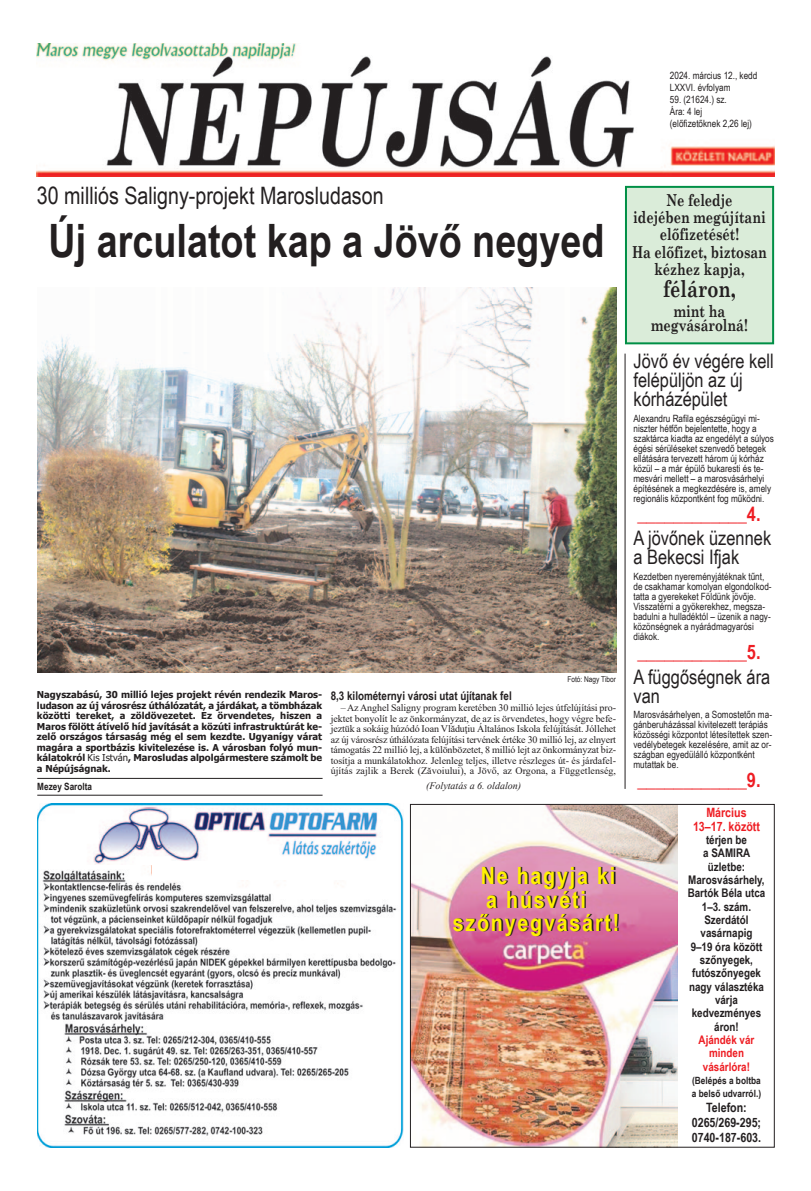
<style>
.page{position:relative;width:811px;height:1191px;background:#fff}
.page>*{position:absolute;margin:0;border:0;box-sizing:border-box;transform-origin:0 0}
.t1{font:700 46px "Arial Narrow";color:#231f20}
.t2{font:24px "Arial Narrow";color:#231f20}
.t3{font:700 23.7px "Arial Narrow";letter-spacing:.075em;color:#fff101}
.t4{font:700 23.3px "Century Schoolbook";color:#231f20;scale:.77 1}
.t5{font:20px/19px "Arial Narrow";color:#231f20}
.t6{font:700 20px "Arial Narrow";color:#ee1d23}
.t7{font:700 16.5px/14.3px "Century Schoolbook";color:#231f20;text-align:center;scale:.77 1}
.t8{font:700 12.9px/14.9px "Arial Narrow";color:#231f20;text-align:center}
.t9{font:700 12.9px/13.3px "Arial Narrow";color:#ee1d23;text-align:center}
.t10{font:700 12px "Arial Narrow";color:#231f20}
.t11{font:700 11.9px/13.3px "Arial Narrow";color:#231f20;text-align:center}
.t12{font:700 11.9px/13.3px "Arial Narrow";color:#ee1d23;text-align:center}
.t13{font:10px/10px "Arial Narrow";color:#231f20}
.t14{font:10px/10.5px "Times New Roman";letter-spacing:.005em;color:#231f20;text-align:justify}
.t15{font:700 10px/13.3px "Arial Narrow";color:#231f20}
.t16{font:italic 10px "Times New Roman";color:#231f20}
.t17{font:700 9.5px/10.5px "Tahoma";color:#231f20;text-align:justify}
.t18{font:8px "Arial Narrow";color:#231f20}
.s1{font-weight:400}
</style>
<div class="page">
<img style="left:37px;top:44px;width:737px;height:133px">
<hr style="left:625px;top:353px;width:1px;height:436px;background:#231f20">
<hr style="left:37px;top:795px;width:285px;height:1px;background:#231f20">
<hr style="left:37px;top:778px;width:285px;height:1px;background:#231f20">
<img style="left:37px;top:287px;width:580px;height:385px">
<div style="left:627px;top:188px;width:145px;height:154px;background:#daecd9"></div>
<div style="left:625px;top:186px;width:149px;height:158px;border:2px solid #008f46"></div>
<img style="left:37px;top:804px;width:367px;height:343px">
<img style="left:76px;top:808px;width:306px;height:56px">
<div style="left:152px;top:861px;width:244px;height:18px;background:#fff"></div>
<img style="left:412px;top:806px;width:265px;height:339px">
<div style="left:410px;top:804px;width:364px;height:343px;border:1px solid #231f20"></div>
<p class="t2" style="left:37px;top:182px;width:348px">30 milliós Saligny-projekt Marosludason</p>
<p class="t1" style="left:49px;top:214px;width:557px">Új arculatot kap a Jövő negyed</p>
<p class="t13" style="left:670px;top:70px;width:89px">2024. március 12., kedd</p>
<p class="t13" style="left:670px;top:82px;width:62px">LXXVI. évfolyam</p>
<p class="t13" style="left:670px;top:94px;width:58px">59. (21624.) sz.</p>
<p class="t13" style="left:670px;top:106px;width:34px">Ára: 4 lej</p>
<p class="t13" style="left:670px;top:118px;width:84px">(előfizetőknek 2,26 lej)</p>
<p class="t7" style="left:666px;top:192px;width:87px">Ne feledje</p>
<p class="t7" style="left:633px;top:210px;width:174px">idejében megújítani</p>
<p class="t7" style="left:660px;top:227px;width:104px">előfizetését!</p>
<p class="t7" style="left:632px;top:244px;width:177px">Ha előfizet, biztosan</p>
<p class="t7" style="left:654px;top:261px;width:119px">kézhez kapja,</p>
<p class="t4" style="left:663px;top:274px;width:95px">féláron,</p>
<p class="t7" style="left:651px;top:303px;width:127px">mint ha megvásárolná!</p>
<p class="t5" style="left:633px;top:351px;width:142px">Jövő év végére kell felépüljön az új kórházépület</p>
<p class="t13" style="left:633px;top:413px;width:142px">Alexandru Rafila egészségügyi mi&shy;niszter hétfőn bejelentette, hogy a szaktárca kiadta az engedélyt a súlyos égési sérüléseket szenvedő betegek ellátására tervezett három új kórház közül – a már épülő bukaresti és te&shy;mesvári mellett – a marosvásárhelyi építésének a megkezdésére is, amely regionális központként fog működni.</p>
<p class="t6" style="left:637px;top:502px;width:125px">____________4.</p>
<p class="t5" style="left:633px;top:528px;width:139px">A jövőnek üzennek a Bekecsi Ifjak</p>
<p class="t13" style="left:633px;top:571px;width:140px">Kezdetben nyereményjátéknak tűnt, de csakhamar komolyan elgondolkod&shy;tatta a gyerekeket Földünk jövője.<br>Visszatérni a gyökerekhez, megsza&shy;badulni a hulladéktól – üzenik a nagy&shy;közönségnek a nyárádmagyarósi diákok.</p>
<p class="t6" style="left:637px;top:640px;width:125px">____________5.</p>
<p class="t5" style="left:633px;top:667px;width:138px">A függőségnek ára van</p>
<p class="t13" style="left:633px;top:709px;width:140px">Marosvásárhelyen, a Somostetőn ma&shy;gánberuházással kivitelezett terápiás közösségi központot létesítettek szen&shy;vedélybetegek kezelésére, amit az or&shy;szágban egyedülálló központként mutattak be.</p>
<p class="t18" style="left:567px;top:674px;width:50px">Fotó: Nagy Tibor</p>
<p class="t17" style="left:37px;top:689px;width:287px">Nagyszabású, 30 millió lejes projekt révén rendezik Maros&shy;ludason az új városrész úthálózatát, a járdákat, a tömbházak közötti tereket, a zöldövezetet. Ez örvendetes, hiszen a Maros fölött átívelő híd javítását a közúti infrastruktúrát ke&shy;zelő országos társaság még el sem kezdte. Ugyanígy várat magára a sportbázis kivitelezése is. A városban folyó mun&shy;kálatokról <span class="s1">Kis István</span>, Marosludas alpolgármestere számolt be a Népújságnak.</p>
<p class="t10" style="left:331px;top:688px;width:183px">8,3 kilométernyi városi utat újítanak fel</p>
<p class="t14" style="left:331px;top:703px;width:287px;text-indent:10px">– Az Anghel Saligny program keretében 30 millió lejes útfelújítási pro&shy;jektet bonyolít le az önkormányzat, de az is örvendetes, hogy végre befe&shy;jeztük a sokáig húzódó Ioan Vlăduţiu Általános Iskola felújítását. Jóllehet az új városrész úthálózata felújítási tervének értéke 30 millió lej, az elnyert támogatás 22 millió lej, a különbözetet, 8 millió lejt az önkormányzat biz&shy;tosítja a munkálatokhoz. Jelenleg teljes, illetve részleges út- és járdafel&shy;újítás zajlik a Berek (Zăvoiului), a Jövő, az Orgona, a Függetlenség,</p>
<p class="t15" style="left:37px;top:779px;width:56px">Mezey Sarolta</p>
<p class="t6" style="left:637px;top:768px;width:125px">____________9.</p>
<p class="t16" style="left:426px;top:780px;width:96px">(Folytatás a 6. oldalon)</p>
<p class="t3" style="left:481px;top:861px;width:136px">Ne hagyja ki</p>
<p class="t3" style="left:486px;top:885px;width:101px">a húsvéti</p>
<p class="t3" style="left:453px;top:909px;width:168px">szőnyegvásárt!</p>
<p class="t9" style="left:693px;top:806px;width:68px">Március<br>13–17. között</p>
<p class="t11" style="left:687px;top:833px;width:79px">térjen be<br>a SAMIRA üzletbe:<br>Marosvásárhely,<br>Bartók Béla utca<br>1–3. szám.</p>
<p class="t11" style="left:700px;top:913px;width:53px">Szerdától vasárnapig</p>
<p class="t11" style="left:690px;top:939px;width:73px">9–19 óra között szőnyegek,</p>
<p class="t11" style="left:689px;top:966px;width:76px">futószőnyegek nagy választéka várja kedvezményes áron!</p>
<p class="t12" style="left:698px;top:1033px;width:57px">Ajándék vár minden vásárlóra!</p>
<p class="t15" style="left:692px;top:1073px;width:71px">(Belépés a boltba a belső udvarról.)</p>
<p class="t8" style="left:692px;top:1100px;width:71px">Telefon:<br>0265/269-295;<br>0740-187-603.</p>
</div>
